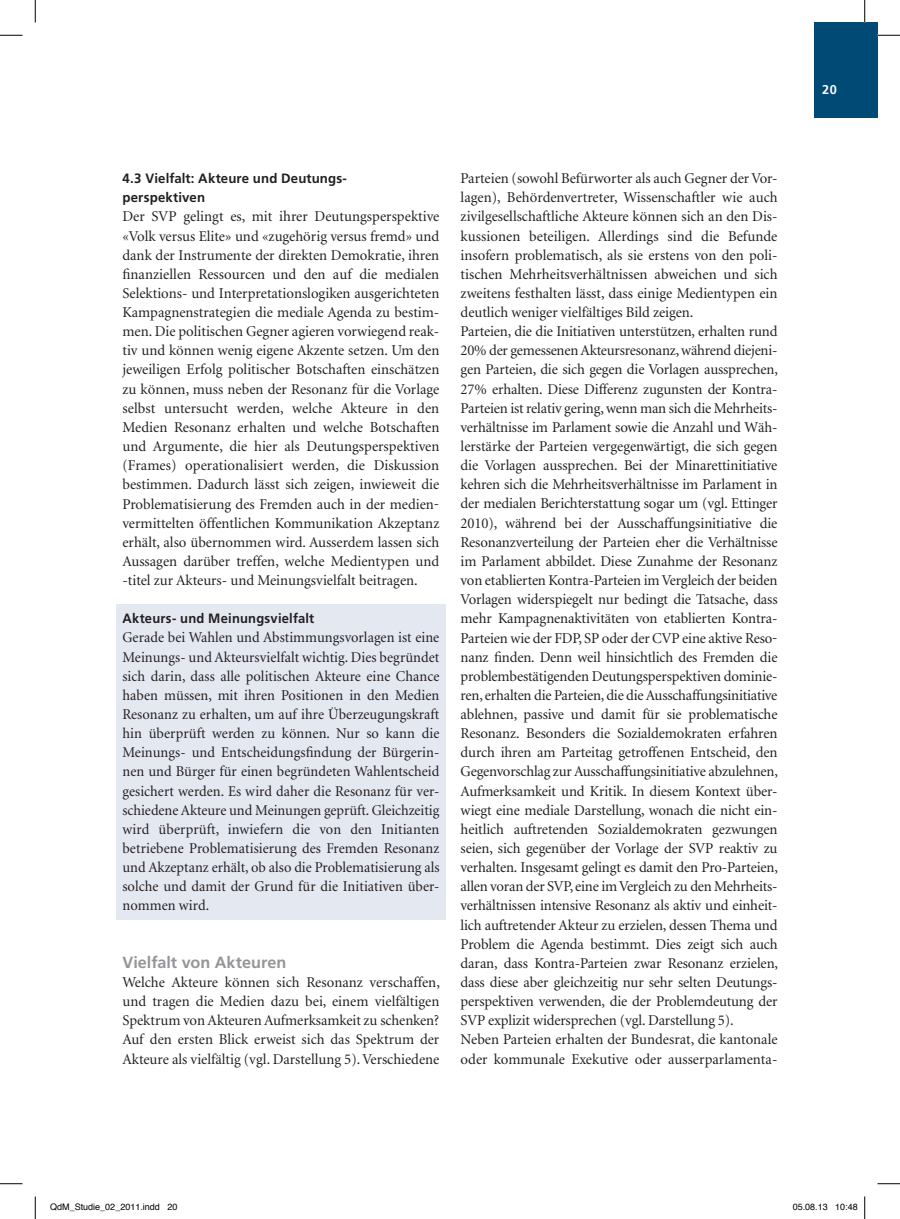
<style>
.page{position:relative;width:900px;height:1219px;background:#fff}
.page>*{position:absolute;margin:0;border:0;box-sizing:border-box;transform-origin:0 0}
.t1{font:700 16.2px "Frutiger LT Std";color:#939598}
.t2{font:15px/19.2px "Minion";letter-spacing:-.01em;color:#231f20;text-align:justify}
.t3{font:15px/19.2px "Minion";letter-spacing:-.01em;color:#231f20;text-align:justify;scale:.96 1}
.t4{font:700 13.5px/19.2px "Frutiger LT Std";letter-spacing:.015em;color:#231f20}
.t5{font:700 13.5px "Frutiger LT Std";letter-spacing:.015em;color:#231f20;scale:.96 1}
.t6{font:700 12.75px "Frutiger LT Std";color:#fff}
.t7{font:9px "Helvetica";color:#000}
</style>
<div class="page">
<div style="left:813px;top:22px;width:64px;height:96px;background:#024a76"></div>
<div style="left:116px;top:604px;width:330px;height:316px;background:#e4e8f1"></div>
<svg style="left:0;top:35px;width:22px;height:1px"></svg>
<svg style="left:877px;top:35px;width:23px;height:1px"></svg>
<svg style="left:0;top:1183px;width:22px;height:1px"></svg>
<svg style="left:877px;top:1183px;width:23px;height:1px"></svg>
<svg style="left:35px;top:0;width:1px;height:22px"></svg>
<svg style="left:35px;top:1196px;width:1px;height:23px"></svg>
<svg style="left:864px;top:0;width:1px;height:22px"></svg>
<svg style="left:864px;top:1196px;width:1px;height:23px"></svg>
<p class="t4" style="left:122px;top:169px;width:224px">4.3 Vielfalt: Akteure und Deutungs-- perspektiven</p>
<p class="t2" style="left:122px;top:207px;width:318px">Der SVP gelingt es, mit ihrer Deutungsperspektive «Volk versus Elite» und «zugehörig versus fremd» und dank der Instrumente der direkten Demokratie, ihren finanziellen Ressourcen und den auf die medialen Selektions- und Interpretationslogiken ausgerichteten Kampagnenstrategien die mediale Agenda zu bestim&shy;men. Die politischen Gegner agieren vorwiegend reak&shy;tiv und können wenig eigene Akzente setzen. Um den jeweiligen Erfolg politischer Botschaften einschätzen zu können, muss neben der Resonanz für die Vorlage selbst untersucht werden, welche Akteure in den Medien Resonanz erhalten und welche Botschaften und Argumente, die hier als Deutungsperspektiven (Frames) operationalisiert werden, die Diskussion bestimmen. Dadurch lässt sich zeigen, inwieweit die Problematisierung des Fremden auch in der medien&shy;vermittelten öffentlichen Kommunikation Akzeptanz erhält, also übernommen wird. Ausserdem lassen sich Aussagen darüber treffen, welche Medientypen und -titel zur Akteurs- und Meinungsvielfalt beitragen.</p>
<p class="t5" style="left:122px;top:610px;width:201px">Akteurs- und Meinungsvielfalt</p>
<p class="t3" style="left:122px;top:628px;width:332px">Gerade bei Wahlen und Abstimmungsvorlagen ist eine Meinungs- und Akteursvielfalt wichtig. Dies begründet sich darin, dass alle politischen Akteure eine Chance haben müssen, mit ihren Positionen in den Medien Resonanz zu erhalten, um auf ihre Überzeugungskraft hin überprüft werden zu können. Nur so kann die Meinungs- und Entscheidungsfindung der Bürgerin&shy;nen und Bürger für einen begründeten Wahlentscheid gesichert werden. Es wird daher die Resonanz für ver&shy;schiedene Akteure und Meinungen geprüft. Gleichzeitig wird überprüft, inwiefern die von den Initianten betriebene Problematisierung des Fremden Resonanz und Akzeptanz erhält, ob also die Problematisierung als solche und damit der Grund für die Initiativen über&shy;nommen wird.</p>
<p class="t1" style="left:122px;top:952px;width:165px">Vielfalt von Akteuren</p>
<p class="t2" style="left:122px;top:973px;width:319px">Welche Akteure können sich Resonanz verschaffen, und tragen die Medien dazu bei, einem vielfältigen Spektrum von Akteuren Aufmerksamkeit zu schenken?<br>Auf den ersten Blick erweist sich das Spektrum der Akteure als vielfältig (vgl. Darstellung 5). Verschiedene</p>
<p class="t2" style="left:460px;top:169px;width:319px;text-align:left">Parteien (sowohl Befürworter als auch Gegner der Vor&shy;lagen), Behördenvertreter, Wissenschaftler wie auch zivilgesellschaftliche Akteure können sich an den Dis&shy;kussionen beteiligen. Allerdings sind die Befunde insofern problematisch, als sie erstens von den poli&shy;tischen Mehrheitsverhältnissen abweichen und sich zweitens festhalten lässt, dass einige Medientypen ein deutlich weniger vielfältiges Bild zeigen.<br>Parteien, die die Initiativen unterstützen, erhalten rund 20% der gemessenen Akteursresonanz, während diejeni&shy;gen Parteien, die sich gegen die Vorlagen aussprechen, 27% erhalten. Diese Differenz zugunsten der Kontra-Parteien ist relativ gering, wenn man sich die Mehrheits&shy;verhältnisse im Parlament sowie die Anzahl und Wäh&shy;lerstärke der Parteien vergegenwärtigt, die sich gegen die Vorlagen aussprechen. Bei der Minarettinitiative kehren sich die Mehrheitsverhältnisse im Parlament in der medialen Berichterstattung sogar um (vgl. Ettinger 2010), während bei der Ausschaffungsinitiative die Resonanzverteilung der Parteien eher die Verhältnisse im Parlament abbildet. Diese Zunahme der Resonanz von etablierten Kontra-Parteien im Vergleich der beiden Vorlagen widerspiegelt nur bedingt die Tatsache, dass mehr Kampagnenaktivitäten von etablierten Kontra-Parteien wie der FDP, SP oder der CVP eine aktive Reso&shy;nanz finden. Denn weil hinsichtlich des Fremden die problembestätigenden Deutungsperspektiven dominie&shy;ren, erhalten die Parteien, die die Ausschaffungsinitiative ablehnen, passive und damit für sie problematische Resonanz. Besonders die Sozialdemokraten erfahren durch ihren am Parteitag getroffenen Entscheid, den Gegenvorschlag zur Ausschaffungsinitiative abzulehnen, Aufmerksamkeit und Kritik. In diesem Kontext über&shy;wiegt eine mediale Darstellung, wonach die nicht ein&shy;heitlich auftretenden Sozialdemokraten gezwungen seien, sich gegenüber der Vorlage der SVP reaktiv zu verhalten. Insgesamt gelingt es damit den Pro-Parteien, allen voran der SVP, eine im Vergleich zu den Mehrheits&shy;verhältnissen intensive Resonanz als aktiv und einheit&shy;lich auftretender Akteur zu erzielen, dessen Thema und Problem die Agenda bestimmt. Dies zeigt sich auch daran, dass Kontra-Parteien zwar Resonanz erzielen, dass diese aber gleichzeitig nur sehr selten Deutungs&shy;perspektiven verwenden, die der Problemdeutung der SVP explizit widersprechen (vgl. Darstellung 5).<br>Neben Parteien erhalten der Bundesrat, die kantonale oder kommunale Exekutive oder ausserparlamenta-</p>
<p class="t6" style="left:822px;top:82px;width:16px">20</p>
<p class="t7" style="left:50px;top:1199px;width:129px">QdM_Studie_02_2011.indd 20</p>
<p class="t7" style="left:792px;top:1199px;width:67px">05.08.13 10:48</p>
</div>
